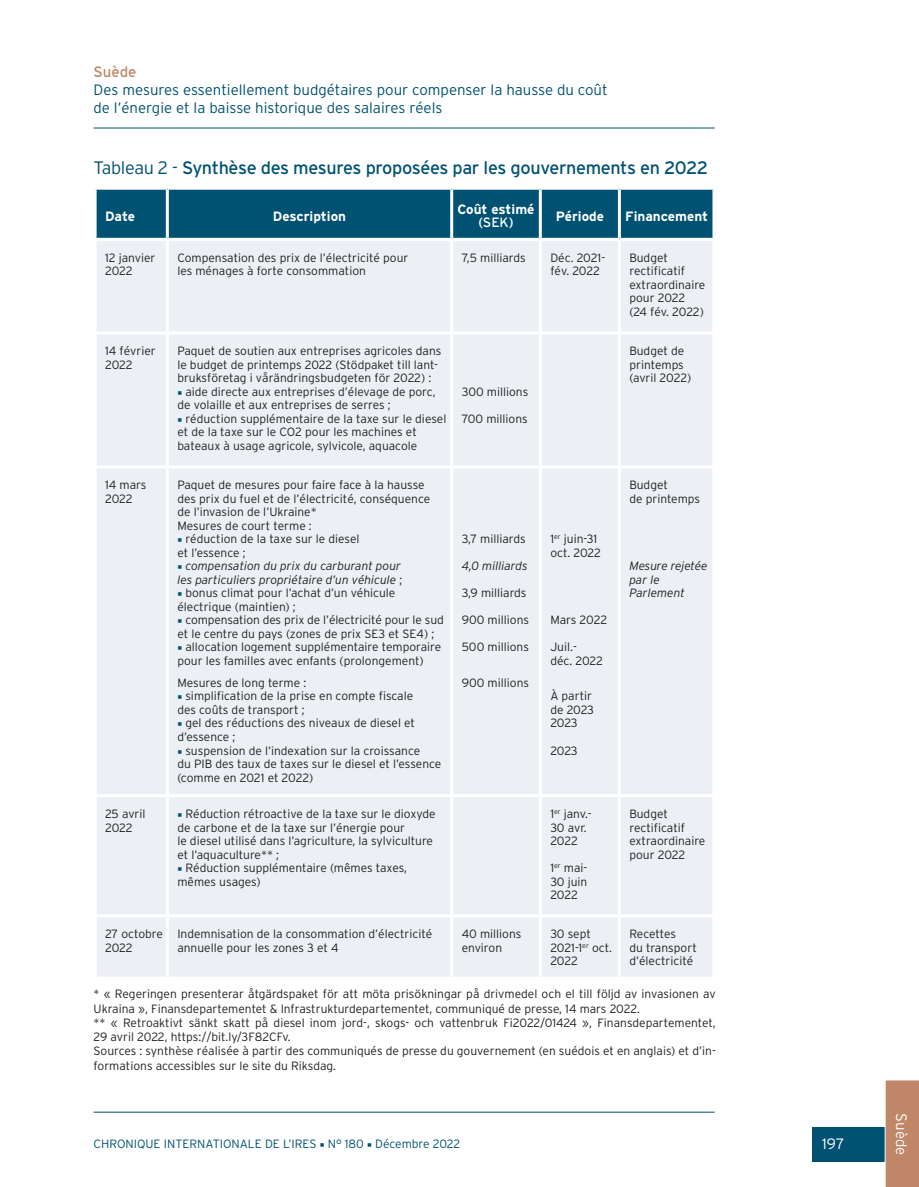
<style>
.page{position:relative;width:919px;height:1187px;background:#fff}
.page>*{position:absolute;margin:0;border:0;box-sizing:border-box;transform-origin:0 0}
.t1{font:18px "Interstate";letter-spacing:-.02em;color:#015272}
.t2{font:300 15px/18px "Interstate";color:#015272}
.t3{font:300 15px "Interstate";color:#fff}
.t4{font:15px "Interstate";color:#bf8667}
.t5{font:700 13.5px "Interstate";color:#fff}
.t6{font:13.5px "Interstate";color:#fff}
.t7{font:300 12px/13.5px "Interstate";color:#231f20}
.t8{font:italic 300 12px/13.5px "Interstate";color:#231f20}
.t9{font:300 12px "Interstate";color:#015272}
.t10{font:300 12px/13.5px "Interstate";letter-spacing:-.02em;color:#231f20}
.s1{font-weight:300}
.s2{font-family:"Minion Pro";font-weight:400;color:#015272}
.s3{font-family:"Minion Pro";font-weight:400;font-style:normal;color:#015272}
.s4{font-style:normal}
.s5{font-family:"Minion Pro";font-weight:400}
</style>
<div class="page">
<div style="left:812px;top:1127px;width:106px;height:34px;background:#015272"></div>
<hr style="left:94px;top:128px;width:620px;height:1px;background:#015272">
<hr style="left:94px;top:1111px;width:620px;height:1px;background:#015272">
<div style="left:884px;top:1080px;width:34px;height:106px;background:#bf8667"></div>
<div style="left:97px;top:190px;width:615px;height:48px;background:#015272"></div>
<div style="left:97px;top:241px;width:615px;height:735px;background:#ecf0f4"></div>
<hr style="left:166px;top:190px;width:3px;height:48px;background:#fff">
<hr style="left:450px;top:190px;width:3px;height:48px;background:#fff">
<svg style="left:538px;top:190px;width:4px;height:48px"></svg>
<hr style="left:618px;top:190px;width:3px;height:48px;background:#fff">
<hr style="left:166px;top:241px;width:3px;height:90px;background:#fff">
<hr style="left:450px;top:241px;width:3px;height:90px;background:#fff">
<svg style="left:538px;top:241px;width:4px;height:90px"></svg>
<hr style="left:618px;top:241px;width:3px;height:90px;background:#fff">
<hr style="left:94px;top:331px;width:73px;height:3px;background:#fff">
<hr style="left:167px;top:331px;width:284px;height:3px;background:#fff">
<hr style="left:166px;top:334px;width:3px;height:131px;background:#fff">
<hr style="left:451px;top:331px;width:89px;height:3px;background:#fff">
<hr style="left:450px;top:334px;width:3px;height:131px;background:#fff">
<hr style="left:540px;top:331px;width:79px;height:3px;background:#fff">
<hr style="left:538px;top:334px;width:4px;height:131px;background:#fff">
<hr style="left:619px;top:331px;width:96px;height:3px;background:#fff">
<hr style="left:618px;top:334px;width:3px;height:131px;background:#fff">
<hr style="left:94px;top:465px;width:73px;height:3px;background:#fff">
<hr style="left:167px;top:465px;width:284px;height:3px;background:#fff">
<hr style="left:166px;top:468px;width:3px;height:326px;background:#fff">
<hr style="left:451px;top:465px;width:89px;height:3px;background:#fff">
<hr style="left:450px;top:468px;width:3px;height:326px;background:#fff">
<hr style="left:540px;top:465px;width:79px;height:3px;background:#fff">
<hr style="left:538px;top:468px;width:4px;height:326px;background:#fff">
<hr style="left:619px;top:465px;width:96px;height:3px;background:#fff">
<hr style="left:618px;top:468px;width:3px;height:326px;background:#fff">
<hr style="left:94px;top:794px;width:73px;height:3px;background:#fff">
<hr style="left:167px;top:794px;width:284px;height:3px;background:#fff">
<hr style="left:166px;top:797px;width:3px;height:117px;background:#fff">
<hr style="left:451px;top:794px;width:89px;height:3px;background:#fff">
<hr style="left:450px;top:797px;width:3px;height:117px;background:#fff">
<hr style="left:540px;top:794px;width:79px;height:3px;background:#fff">
<svg style="left:538px;top:797px;width:4px;height:117px"></svg>
<hr style="left:619px;top:794px;width:96px;height:3px;background:#fff">
<hr style="left:618px;top:797px;width:3px;height:117px;background:#fff">
<hr style="left:94px;top:914px;width:73px;height:3px;background:#fff">
<hr style="left:167px;top:914px;width:284px;height:3px;background:#fff">
<hr style="left:166px;top:917px;width:3px;height:59px;background:#fff">
<hr style="left:451px;top:914px;width:89px;height:3px;background:#fff">
<hr style="left:450px;top:917px;width:3px;height:59px;background:#fff">
<hr style="left:540px;top:914px;width:79px;height:3px;background:#fff">
<hr style="left:538px;top:917px;width:4px;height:59px;background:#fff">
<hr style="left:619px;top:914px;width:96px;height:3px;background:#fff">
<hr style="left:618px;top:917px;width:3px;height:59px;background:#fff">
<p class="t4" style="left:94px;top:63px;width:44px">Suède</p>
<p class="t2" style="left:94px;top:80px;width:515px">Des mesures essentiellement budgétaires pour compenser la hausse du coût de l’énergie et la baisse historique des salaires réels</p>
<h1 class="t1" style="left:94px;top:157px;width:616px"><span class="s1">Tableau 2 -</span> Synthèse des mesures proposées par les gouvernements en 2022</h1>
<p class="t5" style="left:105px;top:208px;width:31px">Date</p>
<p class="t5" style="left:273px;top:208px;width:75px">Description</p>
<p class="t5" style="left:457px;top:201px;width:79px">Coût estimé</p>
<p class="t6" style="left:478px;top:215px;width:37px">(SEK)</p>
<p class="t5" style="left:555px;top:208px;width:50px">Période</p>
<p class="t5" style="left:625px;top:208px;width:84px">Financement</p>
<p class="t7" style="left:105px;top:250px;width:52px">12 janvier<br>2022</p>
<p class="t7" style="left:177px;top:250px;width:232px">Compensation des prix de l’électricité pour les ménages à forte consommation</p>
<p class="t7" style="left:461px;top:250px;width:65px">7,5 milliards</p>
<p class="t7" style="left:550px;top:250px;width:56px">Déc. 2021- fév. 2022</p>
<p class="t7" style="left:629px;top:250px;width:78px">Budget rectificatif extraordinaire pour 2022 (24 fév. 2022)</p>
<p class="t7" style="left:105px;top:344px;width:52px">14 février<br>2022</p>
<p class="t7" style="left:177px;top:344px;width:265px">Paquet de soutien aux entreprises agricoles dans le budget de printemps 2022 (Stödpaket till lant&shy;bruksföretag i vårändringsbudgeten för 2022) :</p>
<p class="t7" style="left:177px;top:385px;width:260px"><span class="s2">■</span> aide directe aux entreprises d’élevage de porc, de volaille et aux entreprises de serres ;</p>
<p class="t7" style="left:177px;top:412px;width:270px"><span class="s2">■</span> réduction supplémentaire de la taxe sur le diesel et de la taxe sur le CO2 pour les machines et bateaux à usage agricole, sylvicole, aquacole</p>
<p class="t7" style="left:629px;top:344px;width:63px">Budget de printemps (avril 2022)</p>
<p class="t7" style="left:461px;top:385px;width:68px">300 millions</p>
<p class="t7" style="left:461px;top:412px;width:68px">700 millions</p>
<p class="t10" style="left:105px;top:478px;width:43px">14 mars<br>2022</p>
<p class="t7" style="left:177px;top:478px;width:254px">Paquet de mesures pour faire face à la hausse des prix du fuel et de l’électricité, conséquence de l’invasion de l’Ukraine*<br>Mesures de court terme :</p>
<p class="t7" style="left:177px;top:532px;width:184px"><span class="s2">■</span> réduction de la taxe sur le diesel et l’essence ;</p>
<p class="t8" style="left:177px;top:559px;width:226px"><span class="s3">■</span> compensation du prix du carburant pour les particuliers propriétaire d’un véhicule <span class="s4">;</span></p>
<p class="t7" style="left:177px;top:586px;width:219px"><span class="s2">■</span> bonus climat pour l’achat d’un véhicule électrique (maintien) ;</p>
<p class="t7" style="left:177px;top:613px;width:268px"><span class="s2">■</span> compensation des prix de l’électricité pour le sud et le centre du pays (zones de prix SE3 et SE4) ;</p>
<p class="t7" style="left:177px;top:640px;width:265px"><span class="s2">■</span> allocation logement supplémentaire temporaire pour les familles avec enfants (prolongement)</p>
<p class="t7" style="left:177px;top:675px;width:130px">Mesures de long terme :</p>
<p class="t7" style="left:177px;top:689px;width:237px"><span class="s2">■</span> simplification de la prise en compte fiscale des coûts de transport ;</p>
<p class="t7" style="left:177px;top:716px;width:239px"><span class="s2">■</span> gel des réductions des niveaux de diesel et d’essence ;</p>
<p class="t7" style="left:177px;top:743px;width:265px"><span class="s2">■</span> suspension de l’indexation sur la croissance<br>du PIB des taux de taxes sur le diesel et l’essence (comme en 2021 et 2022)</p>
<p class="t7" style="left:105px;top:806px;width:42px">25 avril<br>2022</p>
<p class="t7" style="left:177px;top:806px;width:260px"><span class="s2">■</span> Réduction rétroactive de la taxe sur le dioxyde de carbone et de la taxe sur l’énergie pour<br>le diesel utilisé dans l’agriculture, la sylviculture et l’aquaculture** ;</p>
<p class="t7" style="left:177px;top:860px;width:231px"><span class="s2">■</span> Réduction supplémentaire (mêmes taxes, mêmes usages)</p>
<p class="t7" style="left:461px;top:532px;width:66px">3,7 milliards</p>
<p class="t8" style="left:461px;top:559px;width:67px">4,0 milliards</p>
<p class="t7" style="left:461px;top:586px;width:66px">3,9 milliards</p>
<p class="t7" style="left:461px;top:613px;width:69px">900 millions</p>
<p class="t7" style="left:461px;top:640px;width:69px">500 millions</p>
<p class="t7" style="left:461px;top:675px;width:69px">900 millions</p>
<p class="t7" style="left:550px;top:532px;width:52px">1<sup>er</sup> juin-31 oct. 2022</p>
<p class="t10" style="left:550px;top:613px;width:58px">Mars 2022</p>
<p class="t7" style="left:550px;top:640px;width:54px">Juil.-<br>déc. 2022</p>
<p class="t7" style="left:550px;top:689px;width:45px">À partir de 2023<br>2023</p>
<p class="t7" style="left:550px;top:743px;width:29px">2023</p>
<p class="t7" style="left:550px;top:806px;width:43px">1<sup>er</sup> janv.-<br>30 avr.<br>2022</p>
<p class="t7" style="left:550px;top:860px;width:39px;text-align:justify">1<sup>er</sup> mai-30 juin 2022</p>
<p class="t7" style="left:629px;top:478px;width:72px">Budget<br>de printemps</p>
<p class="t8" style="left:629px;top:559px;width:80px">Mesure rejetée par le<br>Parlement</p>
<p class="t7" style="left:629px;top:806px;width:78px">Budget rectificatif extraordinaire pour 2022</p>
<p class="t10" style="left:105px;top:927px;width:59px">27 octobre<br>2022</p>
<p class="t7" style="left:177px;top:927px;width:256px">Indemnisation de la consommation d’électricité annuelle pour les zones 3 et 4</p>
<p class="t7" style="left:461px;top:927px;width:61px">40 millions environ</p>
<p class="t7" style="left:550px;top:927px;width:63px">30 sept<br>2021-1<sup>er</sup> oct.<br>2022</p>
<p class="t7" style="left:629px;top:927px;width:69px">Recettes<br>du transport d’électricité</p>
<p class="t7" style="left:94px;top:986px;width:623px;line-height:14.2px">* « Regeringen presenterar åtgärdspaket för att möta prisökningar på drivmedel och el till följd av invasionen av Ukraina », Finansdepartementet &amp; Infrastrukturdepartementet, communiqué de presse, 14 mars 2022.<br>** « Retroaktivt sänkt skatt på diesel inom jord-, skogs- och vattenbruk Fi2022/01424 », Finansdepartementet, 29 avril 2022, https://bit.ly/3F82CFv.<br>Sources : synthèse réalisée à partir des communiqués de presse du gouvernement (en suédois et en anglais) et d’in&shy;formations accessibles sur le site du Riksdag.</p>
<p class="t9" style="left:94px;top:1137px;width:368px">CHRONIQUE INTERNATIONALE DE L’IRES <span class="s5">■</span> N° 180 <span class="s5">■</span> Décembre 2022</p>
<p class="t3" style="left:822px;top:1135px;width:24px">197</p>
<p class="t3" style="left:909px;top:1113px;width:43px;rotate:90deg">Suède</p>
</div>
